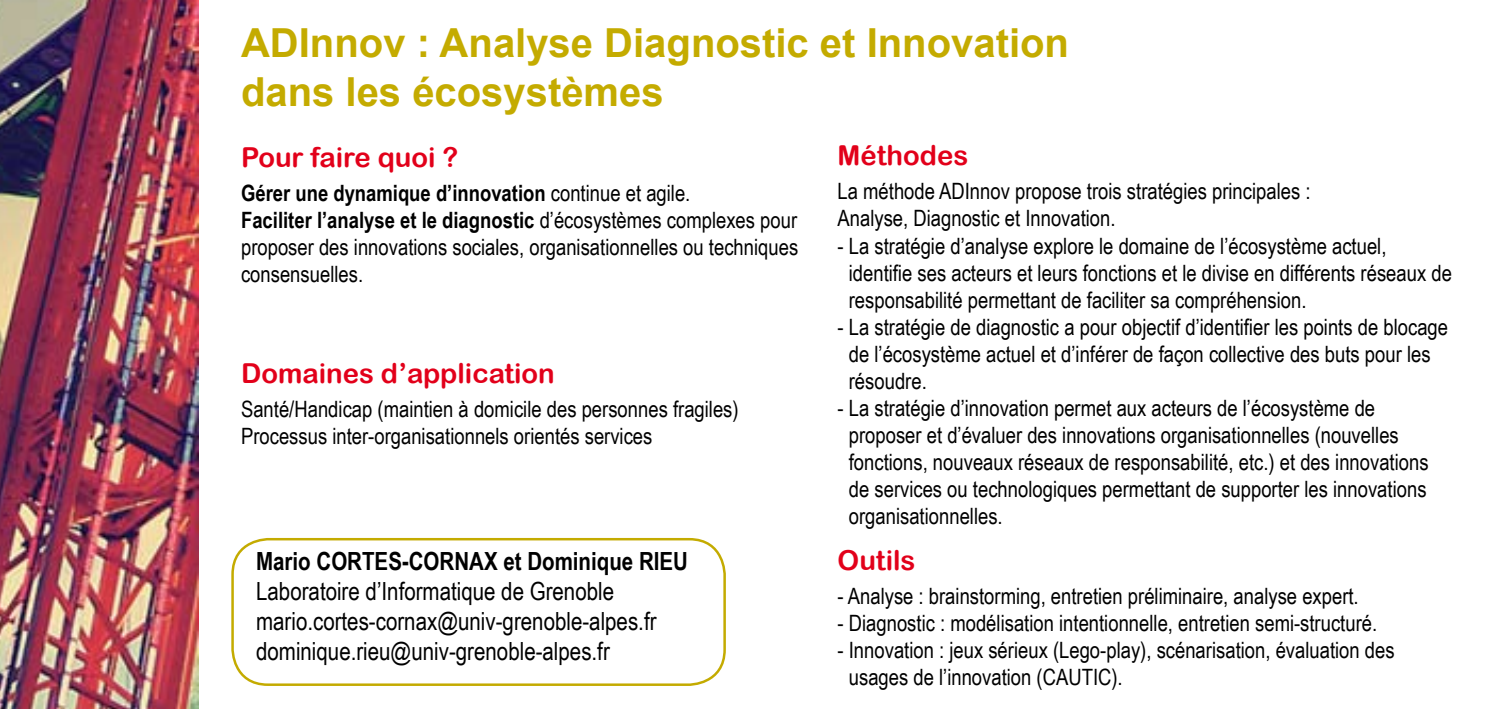
<style>
.page{position:relative;width:1489px;height:709px;background:#fff}
.page>*{position:absolute;margin:0;border:0;box-sizing:border-box;transform-origin:0 0}
.t1{font:700 40px/48px "Arial";color:#c4ab00}
.t2{font:27.5px "Arial Rounded MT Bold";color:#e2001a}
.t3{font:25px/30px "Arial Narrow";color:#000}
.t4{font:700 25px "Arial Narrow";color:#000}
.t5{font:22.5px/27px "Arial Narrow";color:#000}
.s1{font-weight:700}
</style>
<div class="page">
<img style="left:0;top:0;width:198px;height:709px">
<div style="left:231px;top:538px;width:494px;height:148px;border:2px solid #c4ab00;border-radius:35px"></div>
<h1 class="t1" style="left:241px;top:21px;width:829px">ADInnov : Analyse Diagnostic et Innovation dans les écosystèmes</h1>
<p class="t2" style="left:241px;top:141px;width:219px">Pour faire quoi ?</p>
<p class="t5" style="left:241px;top:179px;width:558px"><span class="s1">Gérer une dynamique d’innovation</span> continue et agile.<br><span class="s1">Faciliter l’analyse et le diagnostic</span> d’écosystèmes complexes pour proposer des innovations sociales, organisationnelles ou techniques consensuelles.</p>
<p class="t2" style="left:837px;top:139px;width:132px">Méthodes</p>
<p class="t5" style="left:837px;top:177px;width:474px">La méthode ADInnov propose trois stratégies principales :<br>Analyse, Diagnostic et Innovation.</p>
<p class="t5" style="left:848px;top:231px;width:604px;text-indent:-11px">- La stratégie d’analyse explore le domaine de l’écosystème actuel, identifie ses acteurs et leurs fonctions et le divise en différents réseaux de responsabilité permettant de faciliter sa compréhension.</p>
<p class="t5" style="left:848px;top:312px;width:600px;text-indent:-11px">- La stratégie de diagnostic a pour objectif d’identifier les points de blocage de l’écosystème actuel et d’inférer de façon collective des buts pour les résoudre.</p>
<p class="t5" style="left:848px;top:393px;width:581px;text-indent:-11px">- La stratégie d’innovation permet aux acteurs de l’écosystème de proposer et d’évaluer des innovations organisationnelles (nouvelles fonctions, nouveaux réseaux de responsabilité, etc.) et des innovations de services ou technologiques permettant de supporter les innovations organisationnelles.</p>
<p class="t2" style="left:241px;top:357px;width:315px">Domaines d’application</p>
<p class="t5" style="left:241px;top:395px;width:499px">Santé/Handicap (maintien à domicile des personnes fragiles)<br>Processus inter-organisationnels orientés services</p>
<p class="t4" style="left:256px;top:542px;width:433px">Mario CORTES-CORNAX et Dominique RIEU</p>
<p class="t3" style="left:256px;top:575px;width:402px">Laboratoire d’Informatique de Grenoble mario.cortes-cornax@univ-grenoble-alpes.fr dominique.rieu@univ-grenoble-alpes.fr</p>
<p class="t2" style="left:837px;top:543px;width:79px">Outils</p>
<p class="t5" style="left:837px;top:581px;width:522px">- Analyse : brainstorming, entretien préliminaire, analyse expert.</p>
<p class="t5" style="left:837px;top:608px;width:541px">- Diagnostic : modélisation intentionnelle, entretien semi-structuré.</p>
<p class="t5" style="left:848px;top:635px;width:547px;text-indent:-11px">- Innovation : jeux sérieux (Lego-play), scénarisation, évaluation des usages de l’innovation (CAUTIC).</p>
</div>
